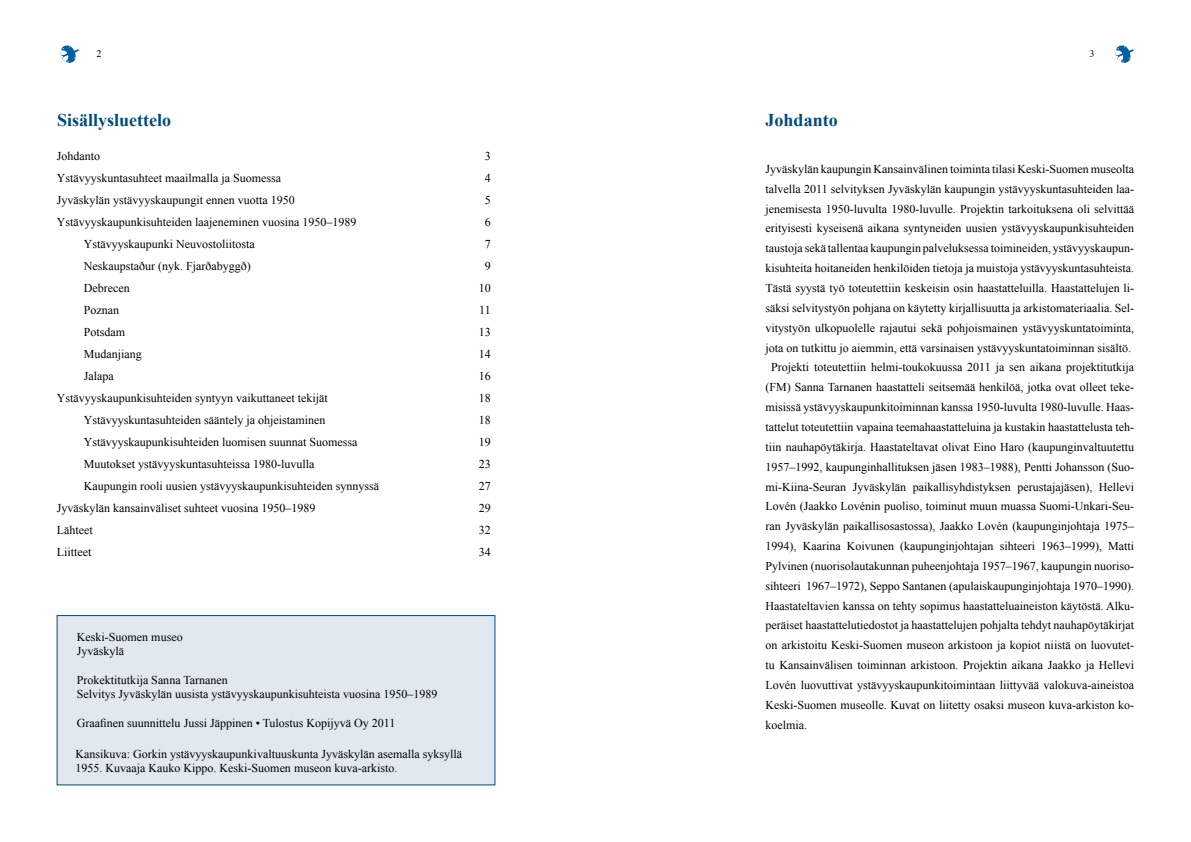
<style>
.page{position:relative;width:1191px;height:842px;background:#fff}
.page>*{position:absolute;margin:0;border:0;box-sizing:border-box;transform-origin:0 0}
.t1{font:700 18px "Times New Roman";color:#004b7b}
.t2{font:12px/14.4px "Times New Roman";color:#000}
.t3{font:10px "Times";color:#000}
</style>
<div class="page">
<svg style="left:61px;top:45px;width:6px;height:4px"></svg>
<svg style="left:1116px;top:45px;width:6px;height:5px"></svg>
<div style="left:57px;top:615px;width:438px;height:170px;background:#e2e8f0;border:1px solid #004b7b"></div>
<p class="t3" style="left:96px;top:44px;width:6px">2</p>
<p class="t3" style="left:1089px;top:44px;width:6px">3</p>
<h1 class="t1" style="left:57px;top:107px;width:116px">Sisällysluettelo</h1>
<p class="t2" style="left:57px;top:149px;width:45px">Johdanto</p>
<p class="t2" style="left:485px;top:149px;width:7px">3</p>
<p class="t2" style="left:57px;top:171px;width:226px">Ystävyyskuntasuhteet maailmalla ja Suomessa</p>
<p class="t2" style="left:485px;top:171px;width:7px">4</p>
<p class="t2" style="left:57px;top:193px;width:239px">Jyväskylän ystävyyskaupungit ennen vuotta 1950</p>
<p class="t2" style="left:485px;top:193px;width:7px">5</p>
<p class="t2" style="left:57px;top:215px;width:301px">Ystävyyskaupunkisuhteiden laajeneminen vuosina 1950–1989</p>
<p class="t2" style="left:485px;top:215px;width:7px">6</p>
<p class="t2" style="left:84px;top:237px;width:172px">Ystävyyskaupunki Neuvostoliitosta</p>
<p class="t2" style="left:485px;top:237px;width:7px">7</p>
<p class="t2" style="left:84px;top:259px;width:168px">Neskaupstaður (nyk. Fjarðabyggð)</p>
<p class="t2" style="left:485px;top:259px;width:7px">9</p>
<p class="t2" style="left:84px;top:281px;width:47px">Debrecen</p>
<p class="t2" style="left:479px;top:281px;width:13px">10</p>
<p class="t2" style="left:84px;top:303px;width:37px">Poznan</p>
<p class="t2" style="left:479px;top:303px;width:13px">11</p>
<p class="t2" style="left:84px;top:325px;width:43px">Potsdam</p>
<p class="t2" style="left:479px;top:325px;width:13px">13</p>
<p class="t2" style="left:84px;top:347px;width:59px">Mudanjiang</p>
<p class="t2" style="left:479px;top:347px;width:13px">14</p>
<p class="t2" style="left:84px;top:369px;width:31px">Jalapa</p>
<p class="t2" style="left:479px;top:369px;width:13px">16</p>
<p class="t2" style="left:57px;top:391px;width:272px">Ystävyyskaupunkisuhteiden syntyyn vaikuttaneet tekijät</p>
<p class="t2" style="left:479px;top:391px;width:13px">18</p>
<p class="t2" style="left:84px;top:413px;width:243px">Ystävyyskuntasuhteiden sääntely ja ohjeistaminen</p>
<p class="t2" style="left:479px;top:413px;width:13px">18</p>
<p class="t2" style="left:84px;top:435px;width:275px">Ystävyyskaupunkisuhteiden luomisen suunnat Suomessa</p>
<p class="t2" style="left:479px;top:435px;width:13px">19</p>
<p class="t2" style="left:84px;top:457px;width:232px">Muutokset ystävyyskuntasuhteissa 1980-luvulla</p>
<p class="t2" style="left:479px;top:457px;width:13px">23</p>
<p class="t2" style="left:84px;top:479px;width:297px">Kaupungin rooli uusien ystävyyskaupunkisuhteiden synnyssä</p>
<p class="t2" style="left:479px;top:479px;width:13px">27</p>
<p class="t2" style="left:57px;top:501px;width:260px">Jyväskylän kansainväliset suhteet vuosina 1950–1989</p>
<p class="t2" style="left:479px;top:501px;width:13px">29</p>
<p class="t2" style="left:57px;top:523px;width:37px">Lähteet</p>
<p class="t2" style="left:479px;top:523px;width:13px">32</p>
<p class="t2" style="left:57px;top:545px;width:36px">Liitteet</p>
<p class="t2" style="left:479px;top:545px;width:13px">34</p>
<p class="t2" style="left:77px;top:629px;width:107px">Keski-Suomen museo<br>Jyväskylä</p>
<p class="t2" style="left:77px;top:672px;width:362px">Prokektitutkija Sanna Tarnanen<br>Selvitys Jyväskylän uusista ystävyyskaupunkisuhteista vuosina 1950–1989</p>
<p class="t2" style="left:77px;top:716px;width:320px">Graafinen suunnittelu Jussi Jäppinen • Tulostus Kopijyvä Oy 2011</p>
<p class="t2" style="left:76px;top:746px;width:388px">Kansikuva: Gorkin ystävyyskaupunkivaltuuskunta Jyväskylän asemalla syksyllä<br>1955. Kuvaaja Kauko Kippo. Keski-Suomen museon kuva-arkisto.</p>
<h1 class="t1" style="left:765px;top:107px;width:74px">Johdanto</h1>
<p class="t2" style="left:765px;top:162px;width:370px">Jyväskylän kaupungin Kansainvälinen toiminta tilasi Keski-Suomen museolta</p>
<p class="t2" style="left:765px;top:181px;width:370px">talvella 2011 selvityksen Jyväskylän kaupungin ystävyyskuntasuhteiden laa-</p>
<p class="t2" style="left:765px;top:201px;width:370px">jenemisesta 1950-luvulta 1980-luvulle. Projektin tarkoituksena oli selvittää</p>
<p class="t2" style="left:765px;top:221px;width:370px">erityisesti kyseisenä aikana syntyneiden uusien ystävyyskaupunkisuhteiden</p>
<p class="t2" style="left:765px;top:241px;width:370px">taustoja sekä tallentaa kaupungin palveluksessa toimineiden, ystävyyskaupun-</p>
<p class="t2" style="left:765px;top:261px;width:370px">kisuhteita hoitaneiden henkilöiden tietoja ja muistoja ystävyyskuntasuhteista.</p>
<p class="t2" style="left:765px;top:281px;width:370px">Tästä syystä työ toteutettiin keskeisin osin haastatteluilla. Haastattelujen li-</p>
<p class="t2" style="left:765px;top:300px;width:370px">säksi selvitystyön pohjana on käytetty kirjallisuutta ja arkistomateriaalia. Sel-</p>
<p class="t2" style="left:765px;top:320px;width:370px">vitystyön ulkopuolelle rajautui sekä pohjoismainen ystävyyskuntatoiminta,</p>
<p class="t2" style="left:765px;top:340px;width:367px">jota on tutkittu jo aiemmin, että varsinaisen ystävyyskuntatoiminnan sisältö.</p>
<p class="t2" style="left:771px;top:360px;width:364px">Projekti toteutettiin helmi-toukokuussa 2011 ja sen aikana projektitutkija</p>
<p class="t2" style="left:765px;top:380px;width:370px">(FM) Sanna Tarnanen haastatteli seitsemää henkilöä, jotka ovat olleet teke-</p>
<p class="t2" style="left:765px;top:400px;width:370px">misissä ystävyyskaupunkitoiminnan kanssa 1950-luvulta 1980-luvulle. Haas-</p>
<p class="t2" style="left:765px;top:420px;width:370px">tattelut toteutettiin vapaina teemahaastatteluina ja kustakin haastattelusta teh-</p>
<p class="t2" style="left:765px;top:439px;width:370px">tiin nauhapöytäkirja. Haastateltavat olivat Eino Haro (kaupunginvaltuutettu</p>
<p class="t2" style="left:765px;top:459px;width:370px">1957–1992, kaupunginhallituksen jäsen 1983–1988), Pentti Johansson (Suo-</p>
<p class="t2" style="left:765px;top:479px;width:370px">mi-Kiina-Seuran Jyväskylän paikallisyhdistyksen perustajajäsen), Hellevi</p>
<p class="t2" style="left:765px;top:499px;width:370px">Lovén (Jaakko Lovénin puoliso, toiminut muun muassa Suomi-Unkari-Seu-</p>
<p class="t2" style="left:765px;top:519px;width:370px">ran Jyväskylän paikallisosastossa), Jaakko Lovén (kaupunginjohtaja 1975–</p>
<p class="t2" style="left:765px;top:539px;width:370px">1994), Kaarina Koivunen (kaupunginjohtajan sihteeri 1963–1999), Matti</p>
<p class="t2" style="left:765px;top:558px;width:370px">Pylvinen (nuorisolautakunnan puheenjohtaja 1957–1967, kaupungin nuoriso-</p>
<p class="t2" style="left:765px;top:578px;width:370px">sihteeri 1967–1972), Seppo Santanen (apulaiskaupunginjohtaja 1970–1990).</p>
<p class="t2" style="left:765px;top:598px;width:370px">Haastateltavien kanssa on tehty sopimus haastatteluaineiston käytöstä. Alku-</p>
<p class="t2" style="left:765px;top:618px;width:370px">peräiset haastattelutiedostot ja haastattelujen pohjalta tehdyt nauhapöytäkirjat</p>
<p class="t2" style="left:765px;top:638px;width:370px">on arkistoitu Keski-Suomen museon arkistoon ja kopiot niistä on luovutet-</p>
<p class="t2" style="left:765px;top:658px;width:370px">tu Kansainvälisen toiminnan arkistoon. Projektin aikana Jaakko ja Hellevi</p>
<p class="t2" style="left:765px;top:678px;width:370px">Lovén luovuttivat ystävyyskaupunkitoimintaan liittyvää valokuva-aineistoa</p>
<p class="t2" style="left:765px;top:697px;width:370px">Keski-Suomen museolle. Kuvat on liitetty osaksi museon kuva-arkiston ko-</p>
<p class="t2" style="left:765px;top:717px;width:43px">koelmia.</p>
</div>
